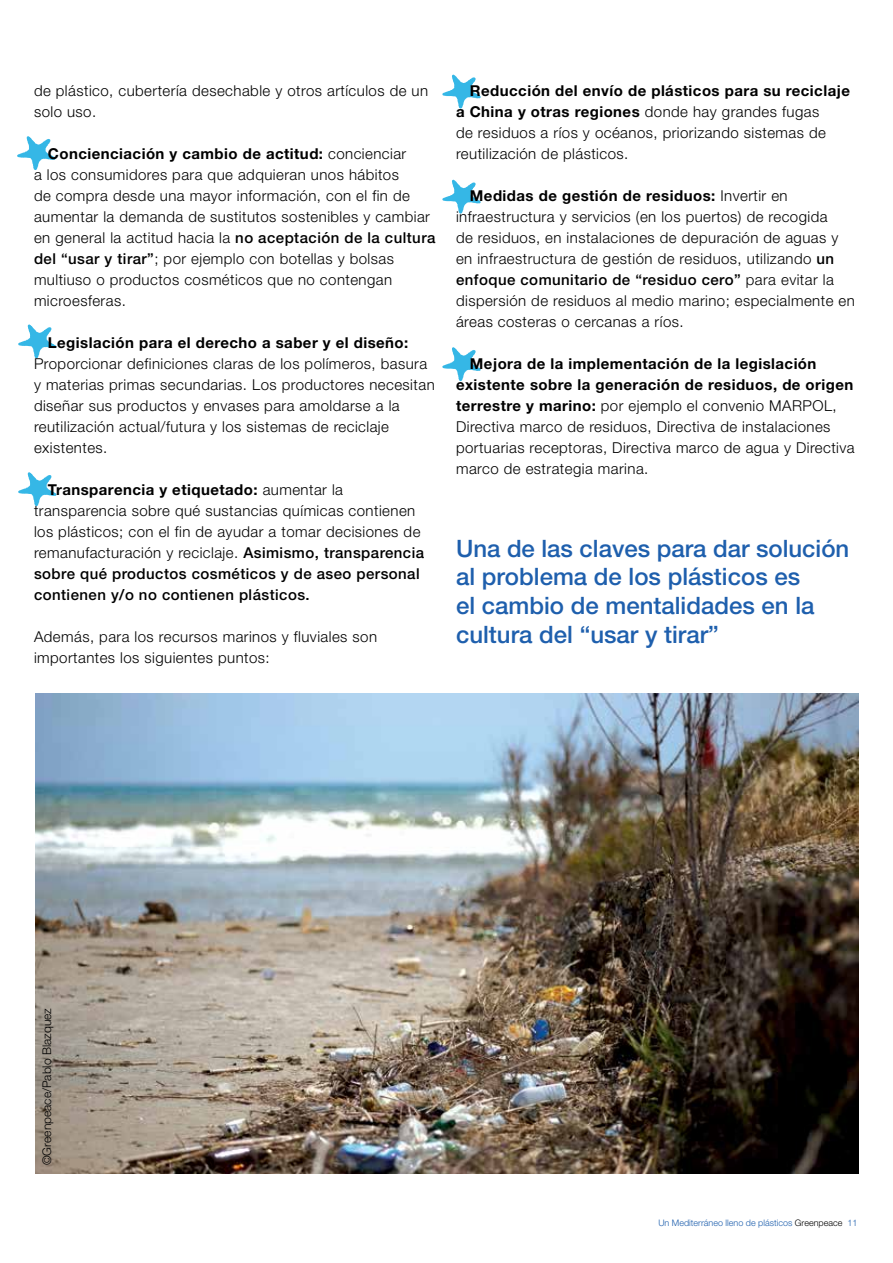
<style>
.page{position:relative;width:893px;height:1263px;background:#fff}
.page>*{position:absolute;margin:0;border:0;box-sizing:border-box;transform-origin:0 0}
.t1{font:500 24px/28.8px "Helvetica Neue LT";color:#1e5fad}
.t2{font:300 15px/21px "Helvetica Neue LT Std";letter-spacing:.03em;color:#000}
.t3{font:500 15px/21px "Helvetica Neue LT";letter-spacing:.03em;color:#000}
.t4{font:700 15px "Helvetica Neue LT Std";letter-spacing:.03em;color:#000}
.t5{font:300 12px "Helvetica Neue LT Std";color:#000}
.t6{font:300 9px "Helvetica Neue LT Std";color:#1e5fad}
.s1{font-weight:700}
.s2{font-family:"Helvetica Neue LT";font-weight:500}
.s3{font-family:"Helvetica Neue LT Std";font-weight:300}
.s4{color:#000}
</style>
<div class="page">
<svg style="left:17px;top:136px;width:39px;height:34px"></svg>
<svg style="left:442px;top:74px;width:39px;height:35px"></svg>
<svg style="left:442px;top:179px;width:39px;height:35px"></svg>
<svg style="left:442px;top:347px;width:39px;height:35px"></svg>
<svg style="left:18px;top:324px;width:39px;height:35px"></svg>
<svg style="left:18px;top:472px;width:39px;height:35px"></svg>
<img style="left:35px;top:693px;width:824px;height:481px">
<p class="t2" style="left:34px;top:80px;width:396px">de plástico, cubertería desechable y otros artículos de un solo uso.</p>
<p class="t2" style="left:34px;top:143px;width:403px;text-indent:14px"><span class="s1">Concienciación y cambio de actitud:</span> concienciar<br>a los consumidores para que adquieran unos hábitos<br>de compra desde una mayor información, con el fin de aumentar la demanda de sustitutos sostenibles y cambiar en general la actitud hacia la <span class="s2">no aceptación de la cultura del “usar y tirar”</span>; por ejemplo con botellas y bolsas multiuso o productos cosméticos que no contengan microesferas.</p>
<p class="t4" style="left:48px;top:333px;width:362px">Legislación para el derecho a saber y el diseño:</p>
<p class="t2" style="left:34px;top:353px;width:402px">Proporcionar definiciones claras de los polímeros, basura y materias primas secundarias. Los productores necesitan diseñar sus productos y envases para amoldarse a la reutilización actual/futura y los sistemas de reciclaje existentes.</p>
<p class="t2" style="left:34px;top:479px;width:392px;text-indent:14px"><span class="s1">Transparencia y etiquetado:</span> aumentar la transparencia sobre qué sustancias químicas contienen los plásticos; con el fin de ayudar a tomar decisiones de remanufacturación y reciclaje. <span class="s2">Asimismo, transparencia</span></p>
<p class="t3" style="left:34px;top:563px;width:387px">sobre qué productos cosméticos y de aseo personal contienen y/o no contienen plásticos.</p>
<p class="t2" style="left:34px;top:626px;width:345px">Además, para los recursos marinos y fluviales son importantes los siguientes puntos:</p>
<p class="t2" style="left:456px;top:80px;width:395px;text-indent:14px"><span class="s1">Reducción del envío de plásticos para su reciclaje a China y otras regiones</span> donde hay grandes fugas<br>de residuos a ríos y océanos, priorizando sistemas de reutilización de plásticos.</p>
<p class="t2" style="left:456px;top:185px;width:384px;text-indent:14px"><span class="s1">Medidas de gestión de residuos:</span> Invertir en infraestructura y servicios (en los puertos) de recogida de residuos, en instalaciones de depuración de aguas y en infraestructura de gestión de residuos, utilizando <span class="s2">un</span></p>
<p class="t3" style="left:456px;top:269px;width:379px">enfoque comunitario de “residuo cero” <span class="s3">para evitar la</span></p>
<p class="t2" style="left:456px;top:290px;width:400px">dispersión de residuos al medio marino; especialmente en áreas costeras o cercanas a ríos.</p>
<p class="t2" style="left:456px;top:353px;width:400px;text-indent:14px"><span class="s1">Mejora de la implementación de la legislación existente sobre la generación de residuos, de origen terrestre y marino:</span> por ejemplo el convenio MARPOL, Directiva marco de residuos, Directiva de instalaciones portuarias receptoras, Directiva marco de agua y Directiva marco de estrategia marina.</p>
<h1 class="t1" style="left:456px;top:533px;width:395px">Una de las claves para dar solución al problema de los plásticos es<br>el cambio de mentalidades en la cultura del “usar y tirar”</h1>
<p class="t5" style="left:39px;top:1165px;width:158px;rotate:-90deg">©Greenpeace/Pablo Blazquez</p>
<p class="t6" style="left:658px;top:1217px;width:201px">Un Mediterráneo lleno de plásticos <span class="s4">Greenpeace</span> 11</p>
</div>
